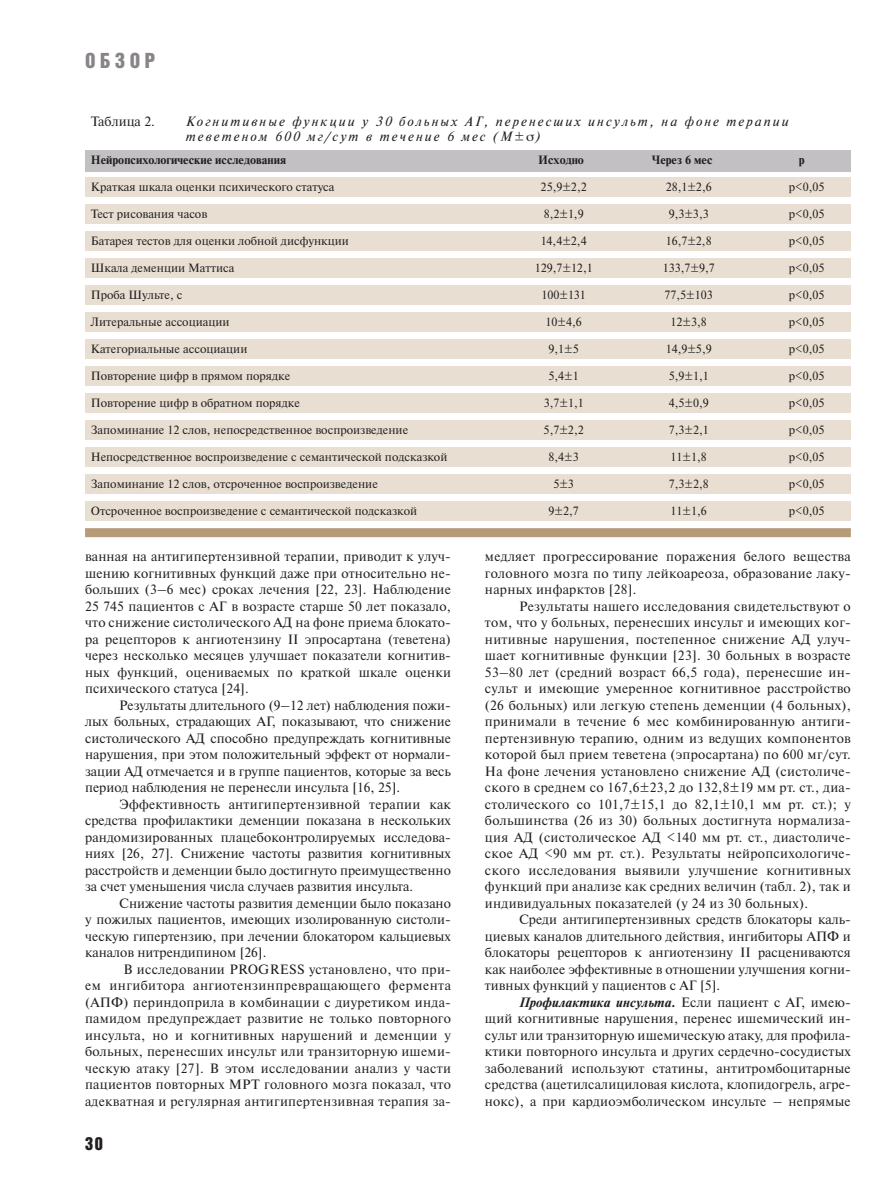
<style>
.page{position:relative;width:893px;height:1190px;background:#fff}
.page>*{position:absolute;margin:0;border:0;box-sizing:border-box;transform-origin:0 0}
.t1{font:21px "Bastion Kontrast";letter-spacing:.21em;color:#898489}
.t2{font:18px "Bastion Kontrast";color:#231f20}
.t3{font:13.5px/16.5px "Newton C";letter-spacing:.01em;color:#231f20;text-align:justify}
.t4{font:italic 13.5px/15px "Newton C";letter-spacing:.15em;color:#231f20}
.t5{font:12px "Newton C";color:#231f20}
.t6{font:700 12px "Newton C";color:#231f20}
.s1{font-weight:700;font-style:italic}
</style>
<div class="page">
<div style="left:85px;top:150px;width:765px;height:21px;background:#c2c0c3"></div>
<div style="left:85px;top:178px;width:765px;height:19px;background:#e8dfd2"></div>
<div style="left:85px;top:528px;width:765px;height:9px;background:#b69b78"></div>
<div style="left:85px;top:205px;width:765px;height:19px;background:#e8dfd2"></div>
<div style="left:85px;top:232px;width:765px;height:19px;background:#e8dfd2"></div>
<div style="left:85px;top:259px;width:765px;height:19px;background:#e8dfd2"></div>
<div style="left:85px;top:286px;width:765px;height:19px;background:#e8dfd2"></div>
<div style="left:85px;top:313px;width:765px;height:19px;background:#e8dfd2"></div>
<div style="left:85px;top:340px;width:765px;height:19px;background:#e8dfd2"></div>
<div style="left:85px;top:367px;width:765px;height:19px;background:#e8dfd2"></div>
<div style="left:85px;top:394px;width:765px;height:19px;background:#e8dfd2"></div>
<div style="left:85px;top:421px;width:765px;height:19px;background:#e8dfd2"></div>
<div style="left:85px;top:448px;width:765px;height:19px;background:#e8dfd2"></div>
<div style="left:85px;top:475px;width:765px;height:19px;background:#e8dfd2"></div>
<div style="left:85px;top:502px;width:765px;height:19px;background:#e8dfd2"></div>
<h1 class="t1" style="left:85px;top:53px;width:72px">ОБЗОР</h1>
<p class="t3" style="left:91px;top:114px;width:66px">Таблица 2.</p>
<p class="t4" style="left:186px;top:115px;width:604px">Когнитивные функции у 30 больных АГ, перенесших инсульт, на фоне терапии теветеном 600 мг/сут в течение 6 мес (M± )</p>
<p class="t6" style="left:91px;top:155px;width:197px">Нейропсихологические исследования</p>
<p class="t6" style="left:538px;top:155px;width:47px">Исходно</p>
<p class="t6" style="left:651px;top:155px;width:62px">Через 6 мес</p>
<p class="t6" style="left:798px;top:155px;width:7px">р</p>
<p class="t5" style="left:91px;top:182px;width:245px">Краткая шкала оценки психического статуса</p>
<p class="t5" style="left:91px;top:209px;width:118px">Тест рисования часов</p>
<p class="t5" style="left:91px;top:236px;width:260px">Батарея тестов для оценки лобной дисфункции</p>
<p class="t5" style="left:91px;top:263px;width:145px">Шкала деменции Маттиса</p>
<p class="t5" style="left:91px;top:290px;width:93px">Проба Шульте, с</p>
<p class="t5" style="left:91px;top:317px;width:140px">Литеральные ассоциации</p>
<p class="t5" style="left:91px;top:344px;width:158px">Категориальные ассоциации</p>
<p class="t5" style="left:91px;top:371px;width:201px">Повторение цифр в прямом порядке</p>
<p class="t5" style="left:91px;top:398px;width:210px">Повторение цифр в обратном порядке</p>
<p class="t5" style="left:91px;top:425px;width:319px">Запоминание 12 слов, непосредственное воспроизведение</p>
<p class="t5" style="left:91px;top:452px;width:358px">Непосредственное воспроизведение с семантической подсказкой</p>
<p class="t5" style="left:91px;top:479px;width:288px">Запоминание 12 слов, отсроченное воспроизведение</p>
<p class="t5" style="left:91px;top:506px;width:328px">Отсроченное воспроизведение с семантической подсказкой</p>
<p class="t5" style="left:665px;top:182px;width:47px">28,1±2,6</p>
<p class="t5" style="left:668px;top:209px;width:42px">9,3±3,3</p>
<p class="t5" style="left:665px;top:236px;width:47px">16,7±2,8</p>
<p class="t5" style="left:662px;top:263px;width:53px">133,7±9,7</p>
<p class="t5" style="left:664px;top:290px;width:50px">77,5±103</p>
<p class="t5" style="left:670px;top:317px;width:38px">12±3,8</p>
<p class="t5" style="left:665px;top:344px;width:47px">14,9±5,9</p>
<p class="t5" style="left:668px;top:371px;width:41px">5,9±1,1</p>
<p class="t5" style="left:668px;top:398px;width:42px">4,5±0,9</p>
<p class="t5" style="left:668px;top:425px;width:41px">7,3±2,1</p>
<p class="t5" style="left:670px;top:452px;width:38px">11±1,8</p>
<p class="t5" style="left:668px;top:479px;width:42px">7,3±2,8</p>
<p class="t5" style="left:670px;top:506px;width:38px">11±1,6</p>
<p class="t5" style="left:540px;top:182px;width:48px">25,9±2,2</p>
<p class="t5" style="left:543px;top:209px;width:41px">8,2±1,9</p>
<p class="t5" style="left:540px;top:236px;width:48px">14,4±2,4</p>
<p class="t5" style="left:534px;top:263px;width:59px">129,7±12,1</p>
<p class="t5" style="left:541px;top:290px;width:46px">100±131</p>
<p class="t5" style="left:545px;top:317px;width:38px">10±4,6</p>
<p class="t5" style="left:548px;top:344px;width:32px">9,1±5</p>
<p class="t5" style="left:548px;top:371px;width:32px">5,4±1</p>
<p class="t5" style="left:543px;top:398px;width:41px">3,7±1,1</p>
<p class="t5" style="left:543px;top:425px;width:42px">5,7±2,2</p>
<p class="t5" style="left:548px;top:452px;width:32px">8,4±3</p>
<p class="t5" style="left:553px;top:479px;width:22px">5±3</p>
<p class="t5" style="left:548px;top:506px;width:32px">9±2,7</p>
<p class="t5" style="left:788px;top:182px;width:37px">p&lt;0,05</p>
<p class="t5" style="left:788px;top:209px;width:37px">p&lt;0,05</p>
<p class="t5" style="left:788px;top:236px;width:37px">p&lt;0,05</p>
<p class="t5" style="left:788px;top:263px;width:37px">p&lt;0,05</p>
<p class="t5" style="left:788px;top:290px;width:37px">p&lt;0,05</p>
<p class="t5" style="left:788px;top:317px;width:37px">p&lt;0,05</p>
<p class="t5" style="left:788px;top:344px;width:37px">p&lt;0,05</p>
<p class="t5" style="left:788px;top:371px;width:37px">p&lt;0,05</p>
<p class="t5" style="left:788px;top:398px;width:37px">p&lt;0,05</p>
<p class="t5" style="left:788px;top:425px;width:37px">p&lt;0,05</p>
<p class="t5" style="left:788px;top:452px;width:37px">p&lt;0,05</p>
<p class="t5" style="left:788px;top:479px;width:37px">p&lt;0,05</p>
<p class="t5" style="left:788px;top:506px;width:37px">p&lt;0,05</p>
<p class="t3" style="left:85px;top:549px;width:367px">ванная на антигипертензивной терапии, приводит к улуч&shy;шению когнитивных функций даже при относительно не&shy;больших (3–6 мес) сроках лечения [22, 23]. Наблюдение 25 745 пациентов с АГ в возрасте старше 50 лет показало, что снижение систолического АД на фоне приема блокато&shy;ра рецепторов к ангиотензину II эпросартана (теветена) через несколько месяцев улучшает показатели когнитив&shy;ных функций, оцениваемых по краткой шкале оценки психического статуса [24].</p>
<p class="t3" style="left:85px;top:698px;width:367px;text-indent:34px">Результаты длительного (9–12 лет) наблюдения пожи&shy;лых больных, страдающих АГ, показывают, что снижение систолического АД способно предупреждать когнитивные нарушения, при этом положительный эффект от нормали&shy;зации АД отмечается и в группе пациентов, которые за весь период наблюдения не перенесли инсульта [16, 25].</p>
<p class="t3" style="left:85px;top:797px;width:367px;text-indent:34px">Эффективность антигипертензивной терапии как средства профилактики деменции показана в нескольких рандомизированных плацебоконтролируемых исследова&shy;ниях [26, 27]. Снижение частоты развития когнитивных расстройств и деменции было достигнуто преимущественно за счет уменьшения числа случаев развития инсульта.</p>
<p class="t3" style="left:85px;top:896px;width:367px;text-indent:34px">Снижение частоты развития деменции было показано у пожилых пациентов, имеющих изолированную систоли&shy;ческую гипертензию, при лечении блокатором кальциевых каналов нитрендипином [26].</p>
<p class="t3" style="left:85px;top:962px;width:367px;text-indent:38px">В исследовании PROGRESS установлено, что при&shy;ем ингибитора ангиотензинпревращающего фермента (АПФ) периндоприла в комбинации с диуретиком инда&shy;памидом предупреждает развитие не только повторного инсульта, но и когнитивных нарушений и деменции у больных, перенесших инсульт или транзиторную ишеми&shy;ческую атаку [27]. В этом исследовании анализ у части пациентов повторных МРТ головного мозга показал, что адекватная и регулярная антигипертензивная терапия за-</p>
<h2 class="t2" style="left:85px;top:1137px;width:19px">30</h2>
<p class="t3" style="left:485px;top:549px;width:367px">медляет прогрессирование поражения белого вещества головного мозга по типу лейкоареоза, образование лаку&shy;нарных инфарктов [28].</p>
<p class="t3" style="left:485px;top:599px;width:367px;text-indent:34px">Результаты нашего исследования свидетельствуют о том, что у больных, перенесших инсульт и имеющих ког&shy;нитивные нарушения, постепенное снижение АД улуч&shy;шает когнитивные функции [23]. 30 больных в возрасте 53–80 лет (средний возраст 66,5 года), перенесшие ин&shy;сульт и имеющие умеренное когнитивное расстройство (26 больных) или легкую степень деменции (4 больных), принимали в течение 6 мес комбинированную антиги&shy;пертензивную терапию, одним из ведущих компонентов которой был прием теветена (эпросартана) по 600 мг/сут.<br>На фоне лечения установлено снижение АД (систоличе&shy;ского в среднем со 167,6±23,2 до 132,8±19 мм рт. ст., диа&shy;столического со 101,7±15,1 до 82,1±10,1 мм рт. ст.); у большинства (26 из 30) больных достигнута нормализа&shy;ция АД (систолическое АД &lt;140 мм рт. ст., диастоличе&shy;ское АД &lt;90 мм рт. ст.). Результаты нейропсихологиче&shy;ского исследования выявили улучшение когнитивных функций при анализе как средних величин (табл. 2), так и индивидуальных показателей (у 24 из 30 больных).</p>
<p class="t3" style="left:485px;top:912px;width:367px;text-indent:34px">Среди антигипертензивных средств блокаторы каль&shy;циевых каналов длительного действия, ингибиторы АПФ и блокаторы рецепторов к ангиотензину II расцениваются как наиболее эффективные в отношении улучшения когни&shy;тивных функций у пациентов с АГ [5].</p>
<p class="t3" style="left:485px;top:995px;width:367px;text-indent:34px"><span class="s1">Профилактика инсульта.</span> Если пациент с АГ, имею&shy;щий когнитивные нарушения, перенес ишемический ин&shy;сульт или транзиторную ишемическую атаку, для профила&shy;ктики повторного инсульта и других сердечно-сосудистых заболеваний используют статины, антитромбоцитарные средства (ацетилсалициловая кислота, клопидогрель, агре&shy;нокс), а при кардиоэмболическом инсульте – непрямые</p>
</div>
